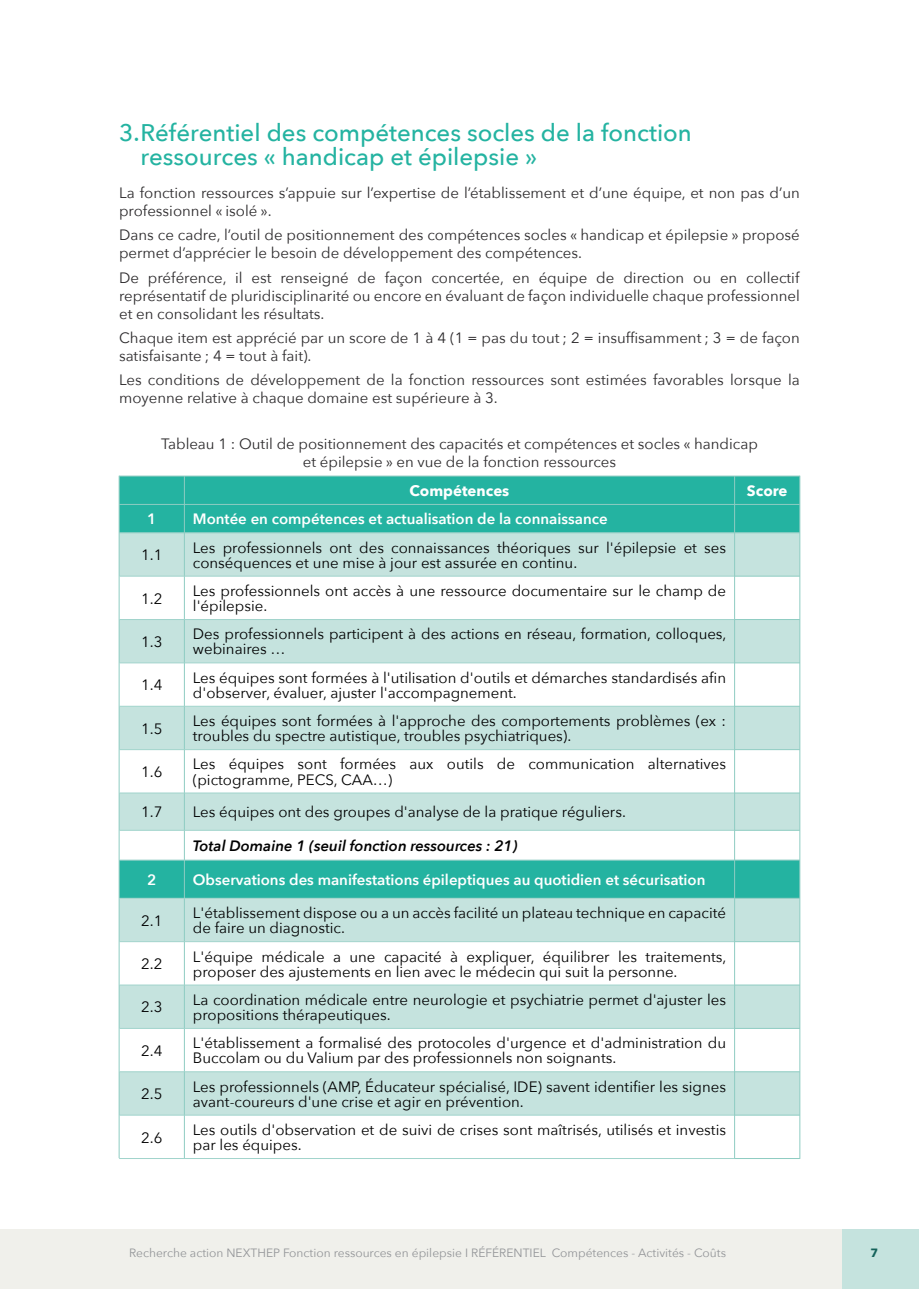
<style>
.page{position:relative;width:919px;height:1289px;background:#fff}
.page>*{position:absolute;margin:0;border:0;box-sizing:border-box;transform-origin:0 0}
.t1{font:500 24px/24px "Avenir Next";color:#24b3a1}
.t2{font:15px/15px "Avenir Next";color:#000001}
.t3{font:15px/18px "Avenir Next";color:#2c2a2c}
.t4{font:600 15px "Avenir Next";color:#fff}
.t5{font:italic 600 15px "Avenir Next";color:#000001}
.t6{font:700 15px "Avenir Next";color:#fff}
.t7{font:12px "Avenir Next";color:#939598}
.t8{font:700 12px "Avenir Next";color:#14625a}
</style>
<div class="page">
<div style="left:842px;top:1228px;width:76px;height:60px;background:#c5e3de"></div>
<div style="left:0;top:1228px;width:842px;height:60px;background:#f0f0eb"></div>
<div style="left:120px;top:476px;width:679px;height:56px;background:#24b3a1"></div>
<svg style="left:120px;top:533px;width:679px;height:581px;fill:#c5e3de"></svg>
<hr style="left:119px;top:475px;width:1px;height:683px;background:#8eccc2">
<hr style="left:799px;top:475px;width:1px;height:683px;background:#8eccc2">
<hr style="left:184px;top:476px;width:1px;height:682px;background:#8eccc2">
<hr style="left:734px;top:476px;width:1px;height:682px;background:#8eccc2">
<hr style="left:119px;top:575px;width:615px;height:1px;background:#a1d4cc">
<hr style="left:119px;top:619px;width:615px;height:1px;background:#a1d4cc">
<hr style="left:119px;top:662px;width:615px;height:1px;background:#a1d4cc">
<hr style="left:119px;top:706px;width:615px;height:1px;background:#a1d4cc">
<hr style="left:119px;top:749px;width:615px;height:1px;background:#a1d4cc">
<hr style="left:119px;top:792px;width:615px;height:1px;background:#a1d4cc">
<hr style="left:119px;top:830px;width:615px;height:1px;background:#a1d4cc">
<hr style="left:119px;top:859px;width:615px;height:1px;background:#a1d4cc">
<hr style="left:119px;top:897px;width:615px;height:1px;background:#a1d4cc">
<hr style="left:119px;top:941px;width:615px;height:1px;background:#a1d4cc">
<hr style="left:119px;top:984px;width:615px;height:1px;background:#a1d4cc">
<hr style="left:119px;top:1028px;width:615px;height:1px;background:#a1d4cc">
<hr style="left:119px;top:1071px;width:615px;height:1px;background:#a1d4cc">
<hr style="left:119px;top:1114px;width:615px;height:1px;background:#a1d4cc">
<hr style="left:119px;top:1158px;width:615px;height:1px;background:#a1d4cc">
<hr style="left:119px;top:475px;width:680px;height:1px;background:#8eccc2">
<hr style="left:119px;top:504px;width:680px;height:1px;background:#8eccc2">
<hr style="left:119px;top:532px;width:680px;height:1px;background:#8eccc2">
<hr style="left:734px;top:575px;width:65px;height:1px;background:#8eccc2">
<hr style="left:734px;top:619px;width:65px;height:1px;background:#8eccc2">
<hr style="left:734px;top:662px;width:65px;height:1px;background:#8eccc2">
<hr style="left:734px;top:706px;width:65px;height:1px;background:#8eccc2">
<hr style="left:734px;top:749px;width:65px;height:1px;background:#8eccc2">
<hr style="left:734px;top:792px;width:65px;height:1px;background:#8eccc2">
<hr style="left:734px;top:830px;width:65px;height:1px;background:#8eccc2">
<hr style="left:734px;top:859px;width:65px;height:1px;background:#8eccc2">
<hr style="left:734px;top:897px;width:65px;height:1px;background:#8eccc2">
<hr style="left:734px;top:941px;width:65px;height:1px;background:#8eccc2">
<hr style="left:734px;top:984px;width:65px;height:1px;background:#8eccc2">
<hr style="left:734px;top:1028px;width:65px;height:1px;background:#8eccc2">
<hr style="left:734px;top:1071px;width:65px;height:1px;background:#8eccc2">
<hr style="left:734px;top:1114px;width:65px;height:1px;background:#8eccc2">
<hr style="left:734px;top:1158px;width:65px;height:1px;background:#8eccc2">
<h1 class="t1" style="left:140px;top:122px;width:553px;text-indent:-21px">3.Référentiel des compétences socles de la fonction ressources « handicap et épilepsie »</h1>
<p class="t3" style="left:119px;top:185px;width:682px">La fonction ressources s’appuie sur l’expertise de l’établissement et d’une équipe, et non pas d’un professionnel « isolé ».</p>
<p class="t3" style="left:119px;top:227px;width:682px">Dans ce cadre, l’outil de positionnement des compétences socles « handicap et épilepsie » proposé permet d’apprécier le besoin de développement des compétences.</p>
<p class="t3" style="left:119px;top:269px;width:682px;text-align:justify">De préférence, il est renseigné de façon concertée, en équipe de direction ou en collectif représentatif de pluridisciplinarité ou encore en évaluant de façon individuelle chaque professionnel et en consolidant les résultats.</p>
<p class="t3" style="left:119px;top:329px;width:682px">Chaque item est apprécié par un score de 1 à 4 (1 = pas du tout ; 2 = insuffisamment ; 3 = de façon satisfaisante ; 4 = tout à fait).</p>
<p class="t3" style="left:119px;top:371px;width:682px">Les conditions de développement de la fonction ressources sont estimées favorables lorsque la moyenne relative à chaque domaine est supérieure à 3.</p>
<p class="t3" style="left:161px;top:435px;width:598px;text-align:center">Tableau 1 : Outil de positionnement des capacités et compétences et socles « handicap et épilepsie » en vue de la fonction ressources</p>
<p class="t6" style="left:409px;top:481px;width:101px">Compétences</p>
<p class="t6" style="left:747px;top:481px;width:42px">Score</p>
<p class="t4" style="left:147px;top:509px;width:11px">1</p>
<p class="t4" style="left:193px;top:509px;width:416px">Montée en compétences et actualisation de la connaissance</p>
<p class="t2" style="left:141px;top:548px;width:23px">1.1</p>
<p class="t2" style="left:193px;top:540px;width:534px">Les professionnels ont des connaissances théoriques sur l'épilepsie et ses conséquences et une mise à jour est assurée en continu.</p>
<p class="t2" style="left:141px;top:591px;width:23px">1.2</p>
<p class="t2" style="left:193px;top:583px;width:534px">Les professionnels ont accès à une ressource documentaire sur le champ de l'épilepsie.</p>
<p class="t2" style="left:141px;top:634px;width:23px">1.3</p>
<p class="t2" style="left:193px;top:627px;width:535px">Des professionnels participent à des actions en réseau, formation, colloques, webinaires …</p>
<p class="t2" style="left:141px;top:678px;width:23px">1.4</p>
<p class="t2" style="left:193px;top:670px;width:534px">Les équipes sont formées à l'utilisation d'outils et démarches standardisés afin d'observer, évaluer, ajuster l'accompagnement.</p>
<p class="t2" style="left:141px;top:721px;width:23px">1.5</p>
<p class="t2" style="left:193px;top:714px;width:534px">Les équipes sont formées à l'approche des comportements problèmes (ex : troubles du spectre autistique, troubles psychiatriques).</p>
<p class="t2" style="left:141px;top:764px;width:23px">1.6</p>
<p class="t2" style="left:193px;top:757px;width:534px">Les équipes sont formées aux outils de communication alternatives (pictogramme, PECS, CAA…)</p>
<p class="t2" style="left:141px;top:805px;width:23px">1.7</p>
<p class="t2" style="left:193px;top:805px;width:434px">Les équipes ont des groupes d'analyse de la pratique réguliers.</p>
<p class="t5" style="left:193px;top:835px;width:326px">Total Domaine 1 (seuil fonction ressources : 21)</p>
<p class="t4" style="left:147px;top:869px;width:11px">2</p>
<p class="t4" style="left:193px;top:869px;width:514px">Observations des manifestations épileptiques au quotidien et sécurisation</p>
<p class="t2" style="left:141px;top:913px;width:23px">2.1</p>
<p class="t2" style="left:193px;top:905px;width:534px">L'établissement dispose ou a un accès facilité un plateau technique en capacité de faire un diagnostic.</p>
<p class="t2" style="left:141px;top:956px;width:23px">2.2</p>
<p class="t2" style="left:193px;top:949px;width:535px">L'équipe médicale a une capacité à expliquer, équilibrer les traitements, proposer des ajustements en lien avec le médecin qui suit la personne.</p>
<p class="t2" style="left:141px;top:1000px;width:23px">2.3</p>
<p class="t2" style="left:193px;top:992px;width:534px">La coordination médicale entre neurologie et psychiatrie permet d'ajuster les propositions thérapeutiques.</p>
<p class="t2" style="left:141px;top:1043px;width:23px">2.4</p>
<p class="t2" style="left:193px;top:1035px;width:534px">L'établissement a formalisé des protocoles d'urgence et d'administration du<br>Buccolam ou du Valium par des professionnels non soignants.</p>
<p class="t2" style="left:141px;top:1086px;width:23px">2.5</p>
<p class="t2" style="left:193px;top:1079px;width:534px">Les professionnels (AMP, Éducateur spécialisé, IDE) savent identifier les signes avant-coureurs d'une crise et agir en prévention.</p>
<p class="t2" style="left:141px;top:1130px;width:23px">2.6</p>
<p class="t2" style="left:193px;top:1122px;width:534px">Les outils d'observation et de suivi de crises sont maîtrisés, utilisés et investis par les équipes.</p>
<p class="t7" style="left:129px;top:1244px;width:598px">Recherche action NEXTHEP Fonction ressources en épilepsie I RÉFÉRENTIEL Compéte ces - Activités - Coûts</p>
<p class="t7" style="left:133px;top:1244px;width:591px">Recherche action NEXTHEP Fonction ressources en épilepsie - Documentation, enseignements et méthodes</p>
<p class="t8" style="left:870px;top:1244px;width:9px">7</p>
</div>
